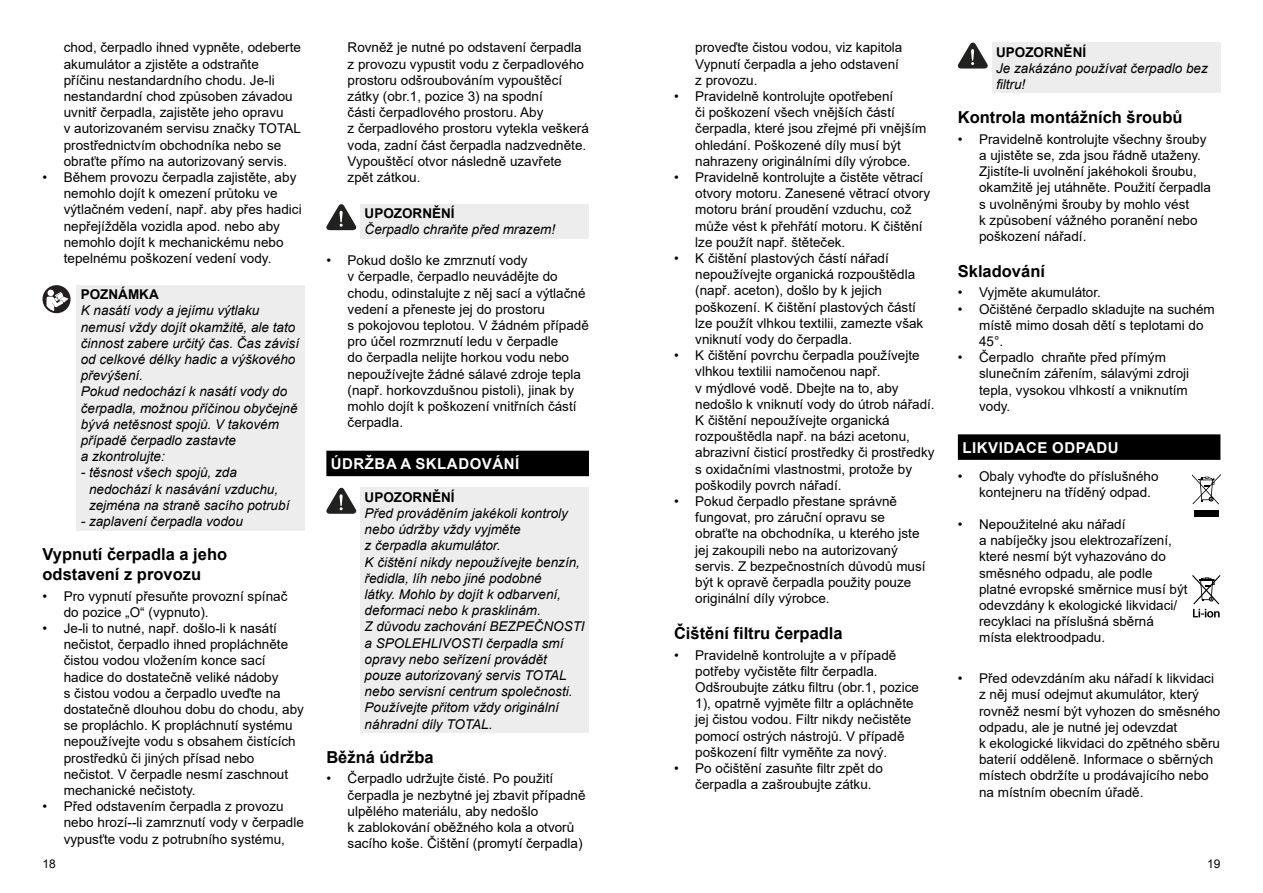
<style>
.page{position:relative;width:1263px;height:893px;background:#fff}
.page>*{position:absolute;margin:0;border:0;box-sizing:border-box;transform-origin:0 0}
.t1{font:700 16.5px/19.8px "Arial";color:#000}
.t2{font:700 15px "Arial";letter-spacing:.035em;color:#fff}
.t3{font:13.5px/16.2px "Arial";color:#000}
.t4{font:italic 13.5px/16.2px "Arial";color:#000}
.t5{font:700 13.5px "Arial";color:#000}
.t6{font:12px "Arial";color:#000}
</style>
<div class="page">
<div style="left:77px;top:285px;width:228px;height:245px;background:#ededed"></div>
<svg style="left:43px;top:285px;width:28px;height:28px"></svg>
<svg style="left:47px;top:290px;width:22px;height:21px"></svg>
<div style="left:326px;top:451px;width:263px;height:25px;background:#000"></div>
<div style="left:360px;top:204px;width:229px;height:35px;background:#ededed"></div>
<svg style="left:326px;top:204px;width:30px;height:26px"></svg>
<div style="left:360px;top:488px;width:229px;height:245px;background:#ededed"></div>
<svg style="left:326px;top:488px;width:30px;height:26px"></svg>
<div style="left:958px;top:434px;width:262px;height:26px;background:#000"></div>
<div style="left:992px;top:43px;width:228px;height:50px;background:#ededed"></div>
<svg style="left:958px;top:43px;width:30px;height:26px"></svg>
<svg style="left:1192px;top:474px;width:28px;height:30px"></svg>
<div style="left:1194px;top:510px;width:24px;height:7px;background:#000"></div>
<svg style="left:1192px;top:575px;width:28px;height:42px"></svg>
<p class="t3" style="left:64px;top:39px;width:239px">chod, čerpadlo ihned vypněte, odeberte akumulátor a zjistěte a odstraňte příčinu nestandardního chodu. Je-li nestandardní chod způsoben závadou uvnitř čerpadla, zajistěte jeho opravu<br>v autorizovaném servisu značky TOTAL prostřednictvím obchodníka nebo se obraťte přímo na autorizovaný servis.</p>
<p class="t3" style="left:64px;top:169px;width:239px;text-indent:-21px">• Během provozu čerpadla zajistěte, aby nemohlo dojít k omezení průtoku ve výtlačném vedení, např. aby přes hadici nepřejížděla vozidla apod. nebo aby nemohlo dojít k mechanickému nebo tepelnému poškození vedení vody.</p>
<p class="t5" style="left:81px;top:285px;width:79px">POZNÁMKA</p>
<p class="t4" style="left:81px;top:303px;width:220px">K nasátí vody a jejímu výtlaku nemusí vždy dojít okamžitě, ale tato činnost zabere určitý čas. Čas závisí od celkové délky hadic a výškového převýšení.<br>Pokud nedochází k nasátí vody do čerpadla, možnou příčinou obyčejně bývá netěsnost spojů. V takovém případě čerpadlo zastavte<br>a zkontrolujte:</p>
<p class="t4" style="left:89px;top:465px;width:202px;text-indent:-8px">- těsnost všech spojů, zda nedochází k nasávání vzduchu, zejména na straně sacího potrubí</p>
<p class="t4" style="left:81px;top:513px;width:164px">- zaplavení čerpadla vodou</p>
<p class="t1" style="left:43px;top:545px;width:186px">Vypnutí čerpadla a jeho odstavení z provozu</p>
<p class="t3" style="left:64px;top:588px;width:225px;text-indent:-21px">• Pro vypnutí přesuňte provozní spínač do pozice „O“ (vypnuto).</p>
<p class="t3" style="left:64px;top:620px;width:242px;text-indent:-21px">• Je-li to nutné, např. došlo-li k nasátí nečistot, čerpadlo ihned propláchněte čistou vodou vložením konce sací hadice do dostatečně veliké nádoby<br>s čistou vodou a čerpadlo uveďte na dostatečně dlouhou dobu do chodu, aby se propláchlo. K propláchnutí systému nepoužívejte vodu s obsahem čistících prostředků či jiných přísad nebo nečistot. V čerpadle nesmí zaschnout mechanické nečistoty.</p>
<p class="t3" style="left:64px;top:798px;width:242px;text-indent:-21px">• Před odstavením čerpadla z provozu nebo hrozí--li zamrznutí vody v čerpadle vypusťte vodu z potrubního systému,</p>
<p class="t3" style="left:348px;top:39px;width:243px">Rovněž je nutné po odstavení čerpadla z provozu vypustit vodu z čerpadlového prostoru odšroubováním vypouštěcí zátky (obr.1, pozice 3) na spodní<br>části čerpadlového prostoru. Aby<br>z čerpadlového prostoru vytekla veškerá voda, zadní část čerpadla nadzvedněte.<br>Vypouštěcí otvor následně uzavřete zpět zátkou.</p>
<p class="t5" style="left:365px;top:204px;width:92px">UPOZORNĚNÍ</p>
<p class="t4" style="left:365px;top:222px;width:192px">Čerpadlo chraňte před mrazem!</p>
<p class="t3" style="left:348px;top:252px;width:243px;text-indent:-21px">• Pokud došlo ke zmrznutí vody<br>v čerpadle, čerpadlo neuvádějte do chodu, odinstalujte z něj sací a výtlačné vedení a přeneste jej do prostoru<br>s pokojovou teplotou. V žádném případě pro účel rozmrznutí ledu v čerpadle<br>do čerpadla nelijte horkou vodu nebo nepoužívejte žádné sálavé zdroje tepla (např. horkovzdušnou pistoli), jinak by mohlo dojít k poškození vnitřních částí čerpadla.</p>
<p class="t2" style="left:331px;top:453px;width:190px">ÚDRŽBA A SKLADOVÁNÍ</p>
<p class="t5" style="left:365px;top:488px;width:92px">UPOZORNĚNÍ</p>
<p class="t4" style="left:365px;top:505px;width:222px">Před prováděním jakékoli kontroly nebo údržby vždy vyjměte<br>z čerpadla akumulátor.<br>K čištění nikdy nepoužívejte benzín, ředidla, líh nebo jiné podobné<br>látky. Mohlo by dojít k odbarvení, deformaci nebo k prasklinám.<br>Z důvodu zachování BEZPEČNOSTI a SPOLEHLIVOSTI čerpadla smí opravy nebo seřízení provádět pouze autorizovaný servis TOTAL nebo servisní centrum společnosti.<br>Používejte přitom vždy originální náhradní díly TOTAL.</p>
<p class="t1" style="left:326px;top:747px;width:109px">Běžná údržba</p>
<p class="t3" style="left:348px;top:770px;width:239px;text-indent:-21px">• Čerpadlo udržujte čisté. Po použití čerpadla je nezbytné jej zbavit případně ulpělého materiálu, aby nedošlo<br>k zablokování oběžného kola a otvorů sacího koše. Čištění (promytí čerpadla)</p>
<p class="t3" style="left:695px;top:39px;width:209px">proveďte čistou vodou, viz kapitola<br>Vypnutí čerpadla a jeho odstavení z provozu.</p>
<p class="t3" style="left:695px;top:88px;width:233px;text-indent:-21px">• Pravidelně kontrolujte opotřebení<br>či poškození všech vnějších částí čerpadla, které jsou zřejmé při vnějším ohledání. Poškozené díly musí být nahrazeny originálními díly výrobce.</p>
<p class="t3" style="left:695px;top:169px;width:236px;text-indent:-21px">• Pravidelně kontrolujte a čistěte větrací otvory motoru. Zanesené větrací otvory motoru brání proudění vzduchu, což může vést k přehřátí motoru. K čištění lze použít např. štěteček.</p>
<p class="t3" style="left:695px;top:250px;width:230px;text-indent:-21px">• K čištění plastových částí nářadí nepoužívejte organická rozpouštědla (např. aceton), došlo by k jejich poškození. K čištění plastových částí lze použít vlhkou textilii, zamezte však vniknutí vody do čerpadla.</p>
<p class="t3" style="left:695px;top:347px;width:241px;text-indent:-21px">• K čištění povrchu čerpadla používejte vlhkou textilii namočenou např.<br>v mýdlové vodě. Dbejte na to, aby nedošlo k vniknutí vody do útrob nářadí.<br>K čištění nepoužívejte organická rozpouštědla např. na bázi acetonu, abrazivní čisticí prostředky či prostředky s oxidačními vlastnostmi, protože by poškodily povrch nářadí.</p>
<p class="t3" style="left:695px;top:493px;width:232px;text-indent:-21px">• Pokud čerpadlo přestane správně fungovat, pro záruční opravu se obraťte na obchodníka, u kterého jste jej zakoupili nebo na autorizovaný servis. Z bezpečnostních důvodů musí být k opravě čerpadla použity pouze originální díly výrobce.</p>
<p class="t1" style="left:674px;top:624px;width:170px">Čištění filtru čerpadla</p>
<p class="t3" style="left:695px;top:647px;width:225px;text-indent:-21px">• Pravidelně kontrolujte a v případě potřeby vyčistěte filtr čerpadla.<br>Odšroubujte zátku filtru (obr.1, pozice 1), opatrně vyjměte filtr a opláchněte jej čistou vodou. Filtr nikdy nečistěte pomocí ostrých nástrojů. V případě poškození filtr vyměňte za nový.</p>
<p class="t3" style="left:695px;top:760px;width:189px;text-indent:-21px">• Po očištění zasuňte filtr zpět do čerpadla a zašroubujte zátku.</p>
<p class="t5" style="left:996px;top:42px;width:92px">UPOZORNĚNÍ</p>
<p class="t4" style="left:996px;top:60px;width:213px">Je zakázáno používat čerpadlo bez filtru!</p>
<p class="t1" style="left:958px;top:108px;width:226px">Kontrola montážních šroubů</p>
<p class="t3" style="left:979px;top:131px;width:233px;text-indent:-21px">• Pravidelně kontrolujte všechny šrouby a ujistěte se, zda jsou řádně utaženy.<br>Zjistíte-li uvolnění jakéhokoli šroubu, okamžitě jej utáhněte. Použití čerpadla s uvolněnými šrouby by mohlo vést<br>k způsobení vážného poranění nebo poškození nářadí.</p>
<p class="t1" style="left:958px;top:261px;width:89px">Skladování</p>
<p class="t3" style="left:958px;top:284px;width:145px">• Vyjměte akumulátor.</p>
<p class="t3" style="left:979px;top:301px;width:237px;text-indent:-21px">• Očištěné čerpadlo skladujte na suchém místě mimo dosah dětí s teplotami do<br>45°.</p>
<p class="t3" style="left:979px;top:349px;width:212px;text-indent:-21px">• Čerpadlo chraňte před přímým slunečním zářením, sálavými zdroji tepla, vysokou vlhkostí a vniknutím vody.</p>
<p class="t2" style="left:962px;top:437px;width:158px">LIKVIDACE ODPADU</p>
<p class="t3" style="left:979px;top:468px;width:181px;text-indent:-21px">• Obaly vyhoďte do příslušného kontejneru na tříděný odpad.</p>
<p class="t3" style="left:979px;top:516px;width:210px;text-indent:-21px">• Nepoužitelné aku nářadí<br>a nabíječky jsou elektrozařízení, které nesmí být vyhazováno do směsného odpadu, ale podle platné evropské směrnice musí být odevzdány k ekologické likvidaci/ recyklaci na příslušná sběrná místa elektroodpadu.</p>
<p class="t3" style="left:979px;top:670px;width:243px;text-indent:-21px">• Před odevzdáním aku nářadí k likvidaci z něj musí odejmut akumulátor, který rovněž nesmí být vyhozen do směsného odpadu, ale je nutné jej odevzdat<br>k ekologické likvidaci do zpětného sběru baterií odděleně. Informace o sběrných místech obdržíte u prodávajícího nebo na místním obecním úřadě.</p>
<p class="t6" style="left:43px;top:855px;width:15px">18</p>
<p class="t6" style="left:1207px;top:855px;width:15px">19</p>
</div>
